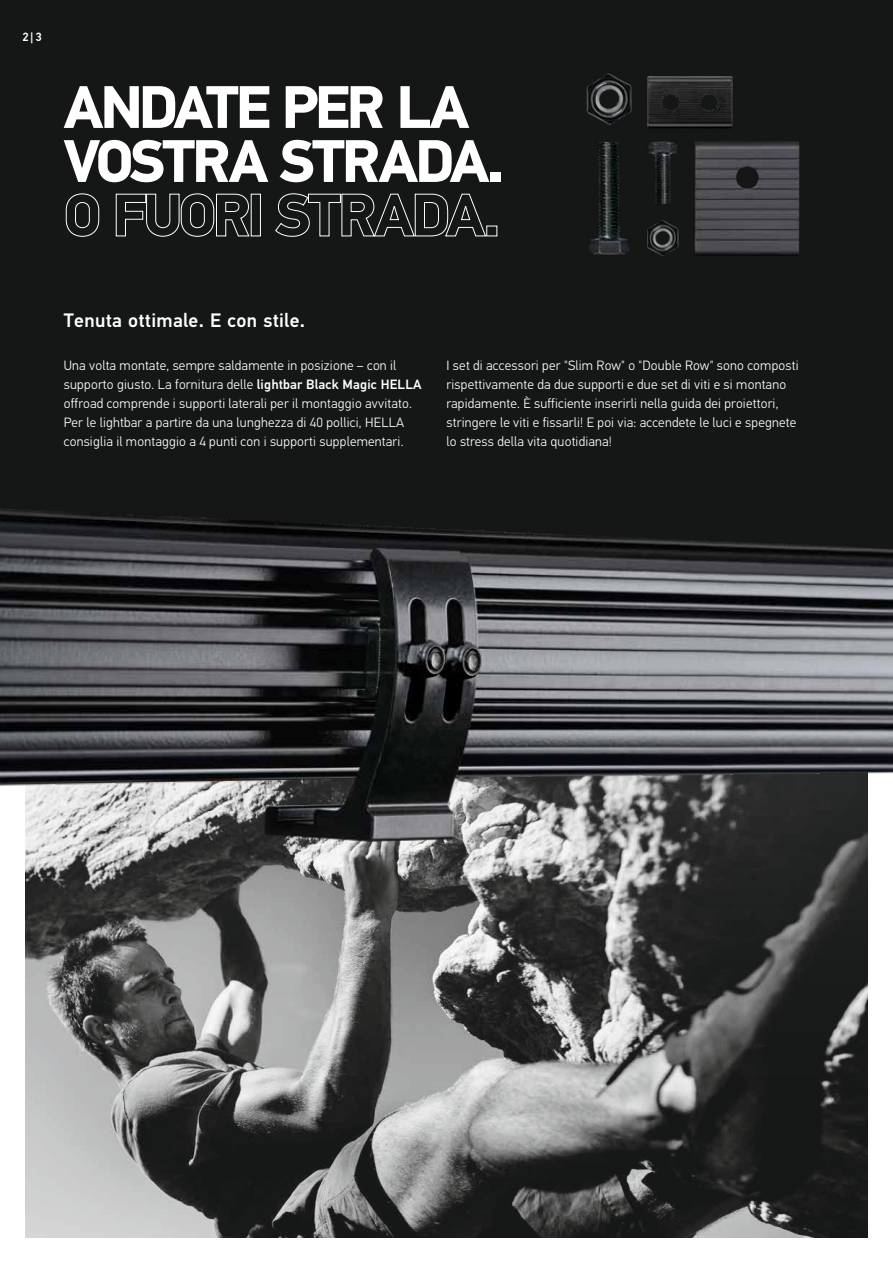
<style>
.page{position:relative;width:893px;height:1263px;background:#fff}
.page>*{position:absolute;margin:0;border:0;box-sizing:border-box;transform-origin:0 0}
.t1{font:700 60px/54px "Hella DIN Universal";letter-spacing:-.06em;color:#fff}
.t2{font:500 19.5px "Hella DIN Universal";letter-spacing:.015em;color:#fff}
.t3{font:300 13.5px/19.2px "Hella DIN Universal";letter-spacing:.015em;color:#fff}
.t4{font:500 12px "Hella DIN Universal";color:#fff}
.s1{font-weight:500}
</style>
<div class="page">
<img style="left:26px;top:867px;width:841px;height:370px">
<div style="left:0;top:0;width:893px;height:619px;background:#151616"></div>
<img style="left:0;top:508px;width:893px;height:359px">
<img style="left:647px;top:76px;width:86px;height:52px">
<img style="left:647px;top:220px;width:32px;height:36px">
<img style="left:648px;top:141px;width:30px;height:63px">
<img style="left:694px;top:141px;width:106px;height:115px">
<img style="left:586px;top:73px;width:46px;height:52px">
<img style="left:589px;top:141px;width:40px;height:114px">
<p class="t4" style="left:22px;top:29px;width:21px">2|3</p>
<h1 class="t1" style="left:64px;top:84px;width:442px">ANDATE PER LA<br>VOSTRA STRADA.<br>O FUORI STRADA.</h1>
<h2 class="t2" style="left:64px;top:308px;width:243px">Tenuta ottimale. E con stile.</h2>
<p class="t3" style="left:64px;top:357px;width:359px">Una volta montate, sempre saldamente in posizione – con il supporto giusto. La fornitura delle <span class="s1">lightbar Black Magic HELLA </span>offroad comprende i supporti laterali per il montaggio avvitato.<br>Per le lightbar a partire da una lunghezza di 40 pollici, HELLA consiglia il montaggio a 4 punti con i supporti supplementari.</p>
<p class="t3" style="left:446px;top:357px;width:354px">I set di accessori per "Slim Row" o "Double Row" sono composti rispettivamente da due supporti e due set di viti e si montano rapidamente. È sufficiente inserirli nella guida dei proiettori, stringere le viti e fissarli! E poi via: accendete le luci e spegnete lo stress della vita quotidiana!</p>
</div>
